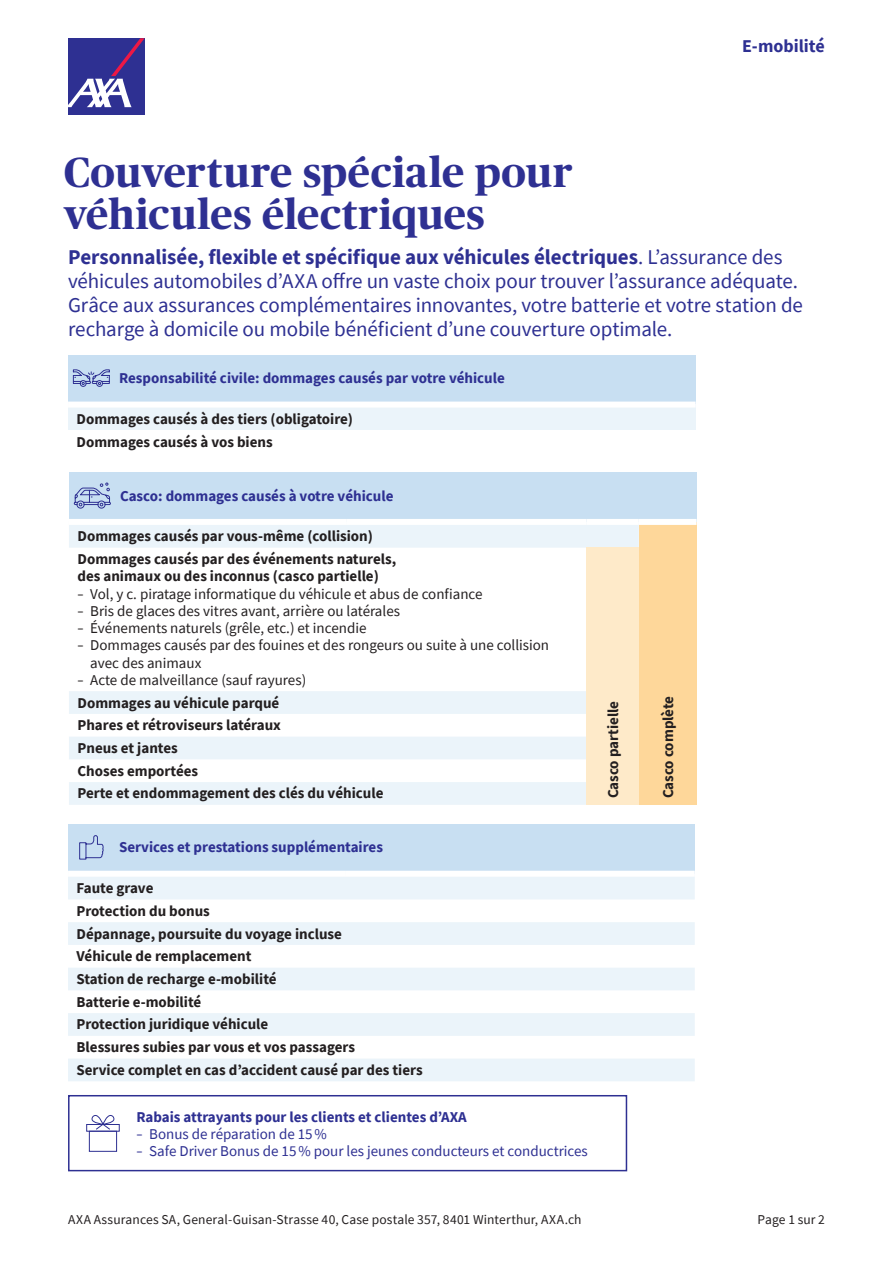
<style>
.page{position:relative;width:893px;height:1263px;background:#fff}
.page>*{position:absolute;margin:0;border:0;box-sizing:border-box;transform-origin:0 0}
.t1{font:700 42px/42px "Publico Headline";letter-spacing:.015em;color:#2e3092}
.t2{font:21px/24px "Source Sans Pro";letter-spacing:-.005em;color:#2e3092}
.t3{font:700 18px "Source Sans Pro";color:#2e3092}
.t4{font:700 15px/22.8px "Source Sans Pro";color:#231f20}
.t5{font:15px "Source Sans Pro";color:#231f20}
.t6{font:700 15px "Source Sans Pro";color:#2e3092}
.t7{font:15px/17.2px "Source Sans Pro";color:#2e3092}
.t8{font:13.5px "Source Sans Pro";letter-spacing:.01em;color:#231f20}
.s1{font-weight:700}
</style>
<div class="page">
<div style="left:68px;top:38px;width:77px;height:77px;background:#2e3092"></div>
<svg style="left:68px;top:38px;width:77px;height:69px"></svg>
<div style="left:68px;top:355px;width:628px;height:50px;background:#c8dff2"></div>
<div style="left:68px;top:405px;width:628px;height:25px;background:#ebf4fa"></div>
<div style="left:68px;top:402px;width:628px;height:6px;background:#fff"></div>
<svg style="left:73px;top:369px;width:37px;height:18px"></svg>
<div style="left:69px;top:472px;width:627px;height:50px;background:#c8dff2"></div>
<svg style="left:69px;top:525px;width:570px;height:280px"></svg>
<div style="left:639px;top:522px;width:57px;height:283px;background:#fed79a"></div>
<div style="left:586px;top:548px;width:53px;height:257px;background:#feeac9"></div>
<div style="left:69px;top:519px;width:278px;height:6px;background:#fff"></div>
<div style="left:347px;top:519px;width:239px;height:6px;background:#fff"></div>
<div style="left:586px;top:519px;width:53px;height:6px;background:#fff"></div>
<div style="left:639px;top:519px;width:57px;height:6px;background:#fff"></div>
<svg style="left:73px;top:482px;width:38px;height:27px"></svg>
<div style="left:68px;top:824px;width:627px;height:50px;background:#c8dff2"></div>
<svg style="left:68px;top:877px;width:627px;height:204px;fill:#ebf4fa"></svg>
<div style="left:68px;top:871px;width:278px;height:6px;background:#fff"></div>
<div style="left:346px;top:871px;width:349px;height:6px;background:#fff"></div>
<svg style="left:79px;top:835px;width:25px;height:25px"></svg>
<div style="left:68px;top:1095px;width:559px;height:76px;border:2px solid #2e3092"></div>
<div style="left:86px;top:1124px;width:34px;height:8px;border:1px solid #2e3092"></div>
<div style="left:89px;top:1131px;width:28px;height:21px;border:1px solid #2e3092"></div>
<svg style="left:91px;top:1115px;width:24px;height:15px"></svg>
<h1 class="t1" style="left:64px;top:149px;width:510px">Couverture spéciale pour véhicules électriques</h1>
<p class="t3" style="left:742px;top:34px;width:84px">E-mobilité</p>
<p class="t2" style="left:68px;top:245px;width:736px"><span class="s1">Personnalisée, flexible et spécifique aux véhicules électriques</span>. L’assurance des véhicules automobiles d’AXA offre un vaste choix pour trouver l’assurance adéquate.<br>Grâce aux assurances complémentaires innovantes, votre batterie et votre station de recharge à domicile ou mobile bénéficient d’une couverture optimale.</p>
<p class="t6" style="left:119px;top:368px;width:387px">Responsabilité civile: dommages causés par votre véhicule</p>
<p class="t4" style="left:77px;top:407px;width:278px">Dommages causés à des tiers (obligatoire)<br>Dommages causés à vos biens</p>
<p class="t6" style="left:120px;top:485px;width:275px">Casco: dommages causés à votre véhicule</p>
<p class="t4" style="left:77px;top:525px;width:297px">Dommages causés par vous-même (collision)</p>
<p class="t4" style="left:77px;top:550px;width:320px;line-height:17.2px">Dommages causés par des événements naturels, des animaux ou des inconnus (casco partielle)</p>
<p class="t5" style="left:77px;top:584px;width:407px">؞ Vol, y c. piratage informatique du véhicule et abus de confiance</p>
<p class="t5" style="left:77px;top:601px;width:324px">؞ Bris de glaces des vitres avant, arrière ou latérales</p>
<p class="t5" style="left:77px;top:618px;width:290px">؞ Événements naturels (grêle, etc.) et incendie</p>
<p class="t5" style="left:77px;top:636px;width:473px">؞ Dommages causés par des fouines et des rongeurs ou suite à une collision</p>
<p class="t5" style="left:90px;top:653px;width:113px">avec des animaux</p>
<p class="t5" style="left:77px;top:670px;width:230px">؞ Acte de malveillance (sauf rayures)</p>
<p class="t4" style="left:77px;top:691px;width:307px">Dommages au véhicule parqué<br>Phares et rétroviseurs latéraux<br>Pneus et jantes<br>Choses emportées<br>Perte et endommagement des clés du véhicule</p>
<p class="t6" style="left:119px;top:837px;width:265px">Services et prestations supplémentaires</p>
<p class="t4" style="left:77px;top:876px;width:348px">Faute grave<br>Protection du bonus<br>Dépannage, poursuite du voyage incluse<br>Véhicule de remplacement<br>Station de recharge e-mobilité<br>Batterie e-mobilité<br>Protection juridique véhicule<br>Blessures subies par vous et vos passagers<br>Service complet en cas d’accident causé par des tiers</p>
<p class="t6" style="left:136px;top:1106px;width:332px">Rabais attrayants pour les clients et clientes d’AXA</p>
<p class="t7" style="left:136px;top:1125px;width:453px">؞ Bonus de réparation de 15%<br>؞ Safe Driver Bonus de 15% pour les jeunes conducteurs et conductrices</p>
<p class="t4" style="left:602px;top:798px;width:99px;rotate:-90deg">Casco partielle</p>
<p class="t4" style="left:657px;top:798px;width:104px;rotate:-90deg">Casco complète</p>
<p class="t8" style="left:68px;top:1211px;width:515px">AXA Assurances SA, General-Guisan-Strasse 40, Case postale 357, 8401 Winterthur, AXA.ch</p>
<p class="t8" style="left:758px;top:1211px;width:69px">Page 1 sur 2</p>
</div>
